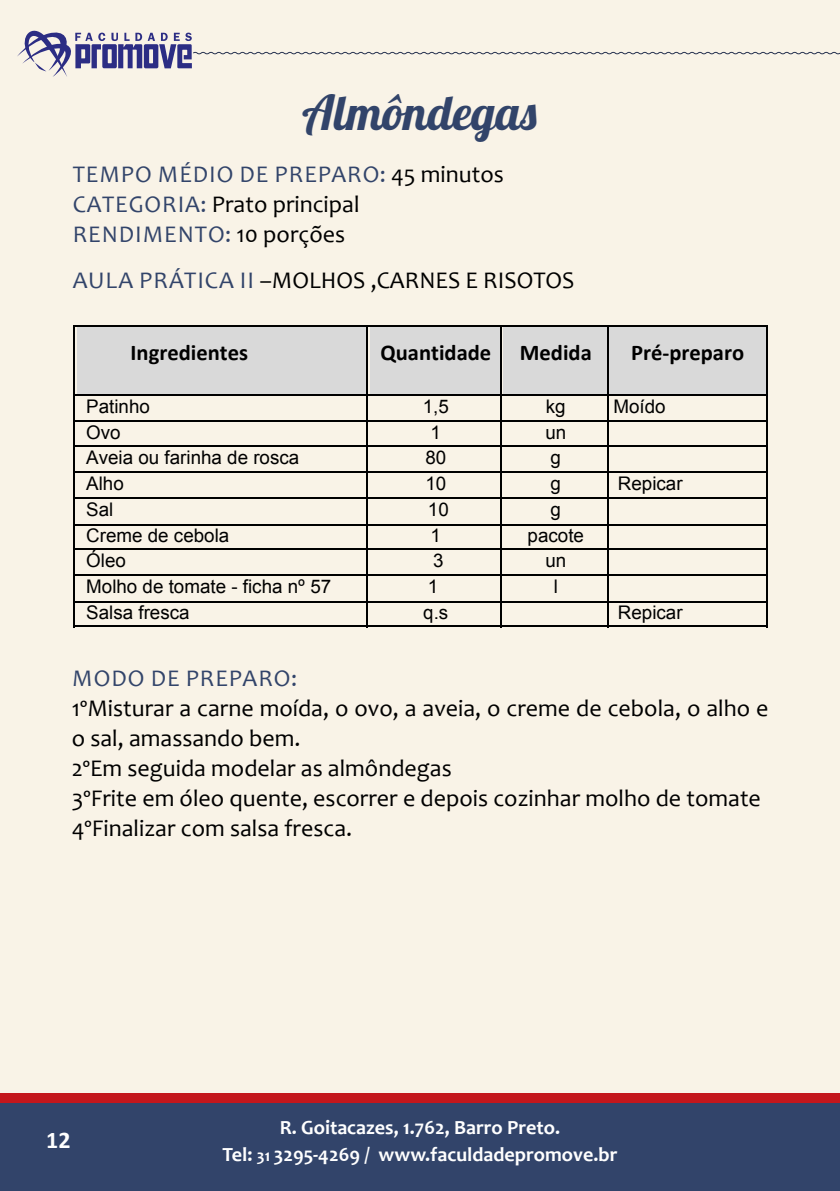
<style>
.page{position:relative;width:840px;height:1191px;background:#fff}
.page>*{position:absolute;margin:0;border:0;box-sizing:border-box;transform-origin:0 0}
.t1{font:48px "Lobster 1.4";color:#32446a}
.t2{font:24px/30px "Candara";color:#000}
.t3{font:24px "Candara";letter-spacing:.04em;color:#32446a}
.t4{font:24px/30px "Candara";color:#32446a}
.t5{font:700 24px "Calibri";color:#fff}
.t6{font:700 22.6px "Calibri";color:#000}
.t7{font:700 22.6px "Tahoma";color:#000}
.t8{font:700 20.2px/27px "Candara";color:#fff;text-align:center}
.t9{font:18.8px "Arial";color:#000}
.s1{color:#32446a}
.s2{color:#000}
.s3{font-size:16.6px}
</style>
<div class="page">
<hr style="left:839px;top:0;width:1px;height:1191px;background:#f9f3e7">
<div style="left:0;top:0;width:839px;height:1191px;background:#f9f3e7"></div>
<div style="left:0;top:1102px;width:839px;height:89px;background:#32446a"></div>
<div style="left:0;top:1093px;width:839px;height:9px;background:#c4161c"></div>
<svg style="left:17px;top:30px;width:822px;height:47px"></svg>
<div style="left:77px;top:326px;width:289px;height:68px;background:#d9d9d9"></div>
<div style="left:370px;top:326px;width:129px;height:68px;background:#d9d9d9"></div>
<div style="left:503px;top:326px;width:103px;height:68px;background:#d9d9d9"></div>
<div style="left:608px;top:326px;width:157px;height:68px;background:#d9d9d9"></div>
<hr style="left:75px;top:325px;width:291px;height:1px;background:#000">
<hr style="left:368px;top:325px;width:131px;height:1px;background:#000">
<hr style="left:501px;top:325px;width:105px;height:1px;background:#000">
<hr style="left:608px;top:325px;width:157px;height:1px;background:#000">
<hr style="left:73px;top:326px;width:2px;height:68px;background:#000">
<hr style="left:366px;top:326px;width:2px;height:68px;background:#000">
<hr style="left:499px;top:326px;width:2px;height:68px;background:#000">
<hr style="left:606px;top:326px;width:2px;height:68px;background:#000">
<hr style="left:765px;top:326px;width:2px;height:68px;background:#000">
<hr style="left:75px;top:394px;width:291px;height:2px;background:#000">
<hr style="left:368px;top:394px;width:131px;height:2px;background:#000">
<hr style="left:501px;top:394px;width:105px;height:2px;background:#000">
<hr style="left:608px;top:394px;width:157px;height:2px;background:#000">
<hr style="left:73px;top:396px;width:2px;height:24px;background:#000">
<hr style="left:366px;top:396px;width:2px;height:24px;background:#000">
<hr style="left:499px;top:396px;width:2px;height:24px;background:#000">
<hr style="left:606px;top:396px;width:2px;height:24px;background:#000">
<hr style="left:765px;top:396px;width:2px;height:24px;background:#000">
<hr style="left:75px;top:420px;width:291px;height:2px;background:#000">
<hr style="left:368px;top:420px;width:131px;height:2px;background:#000">
<hr style="left:501px;top:420px;width:105px;height:2px;background:#000">
<hr style="left:608px;top:420px;width:157px;height:2px;background:#000">
<hr style="left:73px;top:422px;width:2px;height:23px;background:#000">
<hr style="left:366px;top:422px;width:2px;height:23px;background:#000">
<hr style="left:499px;top:422px;width:2px;height:23px;background:#000">
<hr style="left:606px;top:422px;width:2px;height:23px;background:#000">
<hr style="left:765px;top:422px;width:2px;height:23px;background:#000">
<hr style="left:75px;top:445px;width:291px;height:2px;background:#000">
<hr style="left:368px;top:445px;width:131px;height:2px;background:#000">
<hr style="left:501px;top:445px;width:105px;height:2px;background:#000">
<hr style="left:608px;top:445px;width:157px;height:2px;background:#000">
<hr style="left:73px;top:447px;width:2px;height:24px;background:#000">
<hr style="left:366px;top:447px;width:2px;height:24px;background:#000">
<hr style="left:499px;top:447px;width:2px;height:24px;background:#000">
<hr style="left:606px;top:447px;width:2px;height:24px;background:#000">
<hr style="left:765px;top:447px;width:2px;height:24px;background:#000">
<hr style="left:75px;top:471px;width:291px;height:2px;background:#000">
<hr style="left:368px;top:471px;width:131px;height:2px;background:#000">
<hr style="left:501px;top:471px;width:105px;height:2px;background:#000">
<hr style="left:608px;top:471px;width:157px;height:2px;background:#000">
<hr style="left:73px;top:473px;width:2px;height:24px;background:#000">
<hr style="left:366px;top:473px;width:2px;height:24px;background:#000">
<hr style="left:499px;top:473px;width:2px;height:24px;background:#000">
<hr style="left:606px;top:473px;width:2px;height:24px;background:#000">
<hr style="left:765px;top:473px;width:2px;height:24px;background:#000">
<hr style="left:75px;top:497px;width:291px;height:2px;background:#000">
<hr style="left:368px;top:497px;width:131px;height:2px;background:#000">
<hr style="left:501px;top:497px;width:105px;height:2px;background:#000">
<hr style="left:608px;top:497px;width:157px;height:2px;background:#000">
<hr style="left:73px;top:499px;width:2px;height:24px;background:#000">
<hr style="left:366px;top:499px;width:2px;height:24px;background:#000">
<hr style="left:499px;top:499px;width:2px;height:24px;background:#000">
<hr style="left:606px;top:499px;width:2px;height:24px;background:#000">
<hr style="left:765px;top:499px;width:2px;height:24px;background:#000">
<hr style="left:75px;top:523px;width:291px;height:2px;background:#000">
<hr style="left:368px;top:523px;width:131px;height:2px;background:#000">
<hr style="left:501px;top:523px;width:105px;height:2px;background:#000">
<hr style="left:608px;top:523px;width:157px;height:2px;background:#000">
<hr style="left:73px;top:525px;width:2px;height:23px;background:#000">
<hr style="left:366px;top:525px;width:2px;height:23px;background:#000">
<hr style="left:499px;top:525px;width:2px;height:23px;background:#000">
<hr style="left:606px;top:525px;width:2px;height:23px;background:#000">
<hr style="left:765px;top:525px;width:2px;height:23px;background:#000">
<hr style="left:75px;top:548px;width:291px;height:2px;background:#000">
<hr style="left:368px;top:548px;width:131px;height:2px;background:#000">
<hr style="left:501px;top:548px;width:105px;height:2px;background:#000">
<hr style="left:608px;top:548px;width:157px;height:2px;background:#000">
<hr style="left:73px;top:550px;width:2px;height:24px;background:#000">
<hr style="left:366px;top:550px;width:2px;height:24px;background:#000">
<hr style="left:499px;top:550px;width:2px;height:24px;background:#000">
<hr style="left:606px;top:550px;width:2px;height:24px;background:#000">
<hr style="left:765px;top:550px;width:2px;height:24px;background:#000">
<hr style="left:75px;top:574px;width:291px;height:2px;background:#000">
<hr style="left:368px;top:574px;width:131px;height:2px;background:#000">
<hr style="left:501px;top:574px;width:105px;height:2px;background:#000">
<hr style="left:608px;top:574px;width:157px;height:2px;background:#000">
<hr style="left:73px;top:576px;width:2px;height:24px;background:#000">
<hr style="left:366px;top:576px;width:2px;height:24px;background:#000">
<hr style="left:499px;top:576px;width:2px;height:24px;background:#000">
<hr style="left:606px;top:576px;width:2px;height:24px;background:#000">
<hr style="left:765px;top:576px;width:2px;height:24px;background:#000">
<hr style="left:75px;top:600px;width:291px;height:2px;background:#000">
<hr style="left:368px;top:600px;width:131px;height:2px;background:#000">
<hr style="left:501px;top:600px;width:105px;height:2px;background:#000">
<hr style="left:608px;top:600px;width:157px;height:2px;background:#000">
<hr style="left:73px;top:602px;width:2px;height:23px;background:#000">
<hr style="left:366px;top:602px;width:2px;height:23px;background:#000">
<hr style="left:499px;top:602px;width:2px;height:23px;background:#000">
<hr style="left:606px;top:602px;width:2px;height:23px;background:#000">
<hr style="left:765px;top:602px;width:2px;height:23px;background:#000">
<hr style="left:75px;top:625px;width:291px;height:2px;background:#000">
<hr style="left:368px;top:625px;width:131px;height:2px;background:#000">
<hr style="left:501px;top:625px;width:105px;height:2px;background:#000">
<hr style="left:608px;top:625px;width:157px;height:2px;background:#000">
<h1 class="t1" style="left:302px;top:82px;width:236px">Almôndegas</h1>
<p class="t3" style="left:73px;top:160px;width:30px">Temp</p>
<p class="t3" style="left:135px;top:160px;width:169px">o Médio de Prepar</p>
<p class="t2" style="left:362px;top:159px;width:143px"><span class="s1">o:</span> 45 minutos</p>
<p class="t4" style="left:73px;top:189px;width:288px">Categoria: <span class="s2">Prato principal<br></span>Rendime</p>
<p class="t2" style="left:178px;top:219px;width:169px"><span class="s1">nto:</span> 10 porções</p>
<p class="t2" style="left:73px;top:265px;width:503px"><span class="s1">AULA PRÁTICA II</span> –MOLHOS ,CARN ES E RISOTOS</p>
<p class="t6" style="left:130px;top:339px;width:119px">Ingredientes</p>
<p class="t6" style="left:380px;top:339px;width:112px">Quantidade</p>
<p class="t6" style="left:519px;top:339px;width:73px">Medida</p>
<p class="t6" style="left:630px;top:339px;width:115px">Pré--‐preparo</p>
<p class="t9" style="left:86px;top:394px;width:65px">Patinho</p>
<p class="t9" style="left:422px;top:394px;width:28px">1,5</p>
<p class="t9" style="left:545px;top:394px;width:21px">kg</p>
<p class="t9" style="left:613px;top:394px;width:54px">Moído</p>
<p class="t9" style="left:86px;top:420px;width:36px">Ovo</p>
<p class="t9" style="left:430px;top:420px;width:12px">1</p>
<p class="t9" style="left:545px;top:420px;width:22px">un</p>
<p class="t9" style="left:86px;top:445px;width:214px">Aveia ou farinha de rosca</p>
<p class="t9" style="left:425px;top:445px;width:22px">80</p>
<p class="t9" style="left:550px;top:445px;width:12px">g</p>
<p class="t9" style="left:86px;top:471px;width:39px">Alho</p>
<p class="t9" style="left:425px;top:471px;width:22px">10</p>
<p class="t9" style="left:550px;top:471px;width:12px">g</p>
<p class="t9" style="left:617px;top:471px;width:66px">Repicar</p>
<p class="t9" style="left:86px;top:497px;width:29px">Sal</p>
<p class="t9" style="left:427px;top:497px;width:22px">10</p>
<p class="t9" style="left:550px;top:497px;width:12px">g</p>
<p class="t9" style="left:86px;top:523px;width:144px">Creme de cebola</p>
<p class="t9" style="left:430px;top:523px;width:12px">1</p>
<p class="t9" style="left:527px;top:523px;width:58px">pacote</p>
<p class="t9" style="left:86px;top:548px;width:41px">Óleo</p>
<p class="t9" style="left:433px;top:548px;width:12px">3</p>
<p class="t9" style="left:545px;top:548px;width:22px">un</p>
<p class="t9" style="left:86px;top:574px;width:246px">Molho de tomate - ficha nº 57</p>
<p class="t9" style="left:427px;top:574px;width:12px">1</p>
<p class="t9" style="left:553px;top:574px;width:6px">l</p>
<p class="t9" style="left:86px;top:600px;width:105px">Salsa fresca</p>
<p class="t9" style="left:423px;top:600px;width:27px">q.s</p>
<p class="t9" style="left:617px;top:600px;width:66px">Repicar</p>
<p class="t3" style="left:72px;top:663px;width:226px">MoDO DE PREPARO:</p>
<p class="t2" style="left:72px;top:693px;width:697px">1ºMisturar a carne moída, o ovo, a aveia, o creme de cebola, o alho e o sal, amassando bem.<br>2ºEm seguida modelar as almôndegas<br>3ºFrite em óleo quente, escorrer e depois cozinhar molho de tomate 4ºFinalizar com salsa fresca.</p>
<p class="t7" style="left:89px;top:758px;width:28px">1º</p>
<p class="t9" style="left:272px;top:782px;width:333px">cebola, o alho e o sal, amassando bem.</p>
<p class="t7" style="left:89px;top:809px;width:28px">2º</p>
<p class="t5" style="left:46px;top:1125px;width:26px">12</p>
<p class="t8" style="left:222px;top:1113px;width:396px">R. Goitacazes, 1.762, Barro Preto.<br>Tel: <span class="s3">31</span> 3295-4269 / www.faculdadepromove.br</p>
</div>
